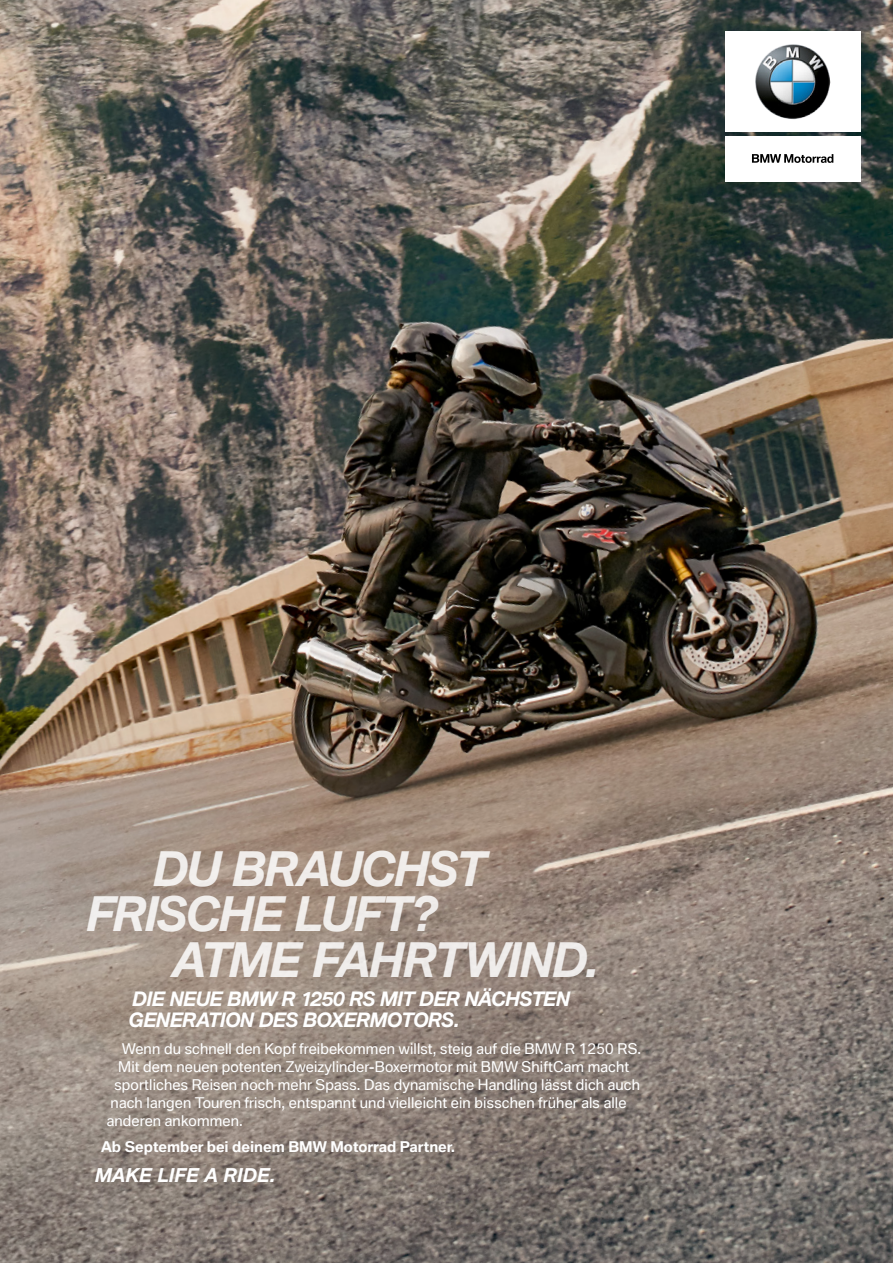
<style>
.page{position:relative;width:893px;height:1263px;background:#fff}
.page>*{position:absolute;margin:0;border:0;box-sizing:border-box;transform-origin:0 0}
.t1{font:italic 700 45.45px/45.5px "BMW Motorrad Type Global Pro";letter-spacing:-.04em;color:#fff}
.t2{font:italic 700 18.9px/20.9px "BMW Motorrad Type Global Pro";letter-spacing:-.035em;color:#fff}
.t3{font:italic 700 18.15px "BMW Motorrad Type Global Pro";color:#fff}
.t4{font:14.4px "BMW Motorrad Type Global Pro";letter-spacing:.01em;color:#fff}
.t5{font:700 14.4px "BMW Motorrad Type Global Pro";color:#fff}
</style>
<div class="page">
<img style="left:0;top:0;width:893px;height:1263px">
<div style="left:725px;top:32px;width:135px;height:100px;background:#fff"></div>
<div style="left:725px;top:137px;width:135px;height:45px;background:#fff"></div>
<img style="left:755px;top:44px;width:75px;height:76px">
<svg style="left:752px;top:154px;width:81px;height:9px"></svg>
<h1 class="t1" style="left:86px;top:847px;width:402px;text-indent:67px">DU BRAUCHST<br>FRISCHE LUFT?</h1>
<h1 class="t1" style="left:173px;top:938px;width:428px">ATME FAHRTWIND.</h1>
<h2 class="t2" style="left:129px;top:989px;width:443px">DIE NEUE BMW R 1250 RS MIT DER NÄCHSTEN<br>GENERATION DES BOXERMOTORS.</h2>
<p class="t4" style="left:122px;top:1038px;width:521px">Wenn du schnell den Kopf freibekommen willst, steig auf die BMW R 1250 RS.</p>
<p class="t4" style="left:118px;top:1056px;width:513px">Mit dem neuen potenten Zweizylinder-Boxermotor mit BMW ShiftCam macht</p>
<p class="t4" style="left:114px;top:1074px;width:527px">sportliches Reisen noch mehr Spass. Das dynamische Handling lässt dich auch</p>
<p class="t4" style="left:111px;top:1092px;width:517px">nach langen Touren frisch, entspannt und vielleicht ein bisschen früher als alle</p>
<p class="t4" style="left:107px;top:1110px;width:138px">anderen ankommen.</p>
<p class="t5" style="left:101px;top:1139px;width:356px">Ab September bei deinem BMW Motorrad Partner.</p>
<p class="t3" style="left:95px;top:1165px;width:182px">MAKE LIFE A RIDE.</p>
</div>
